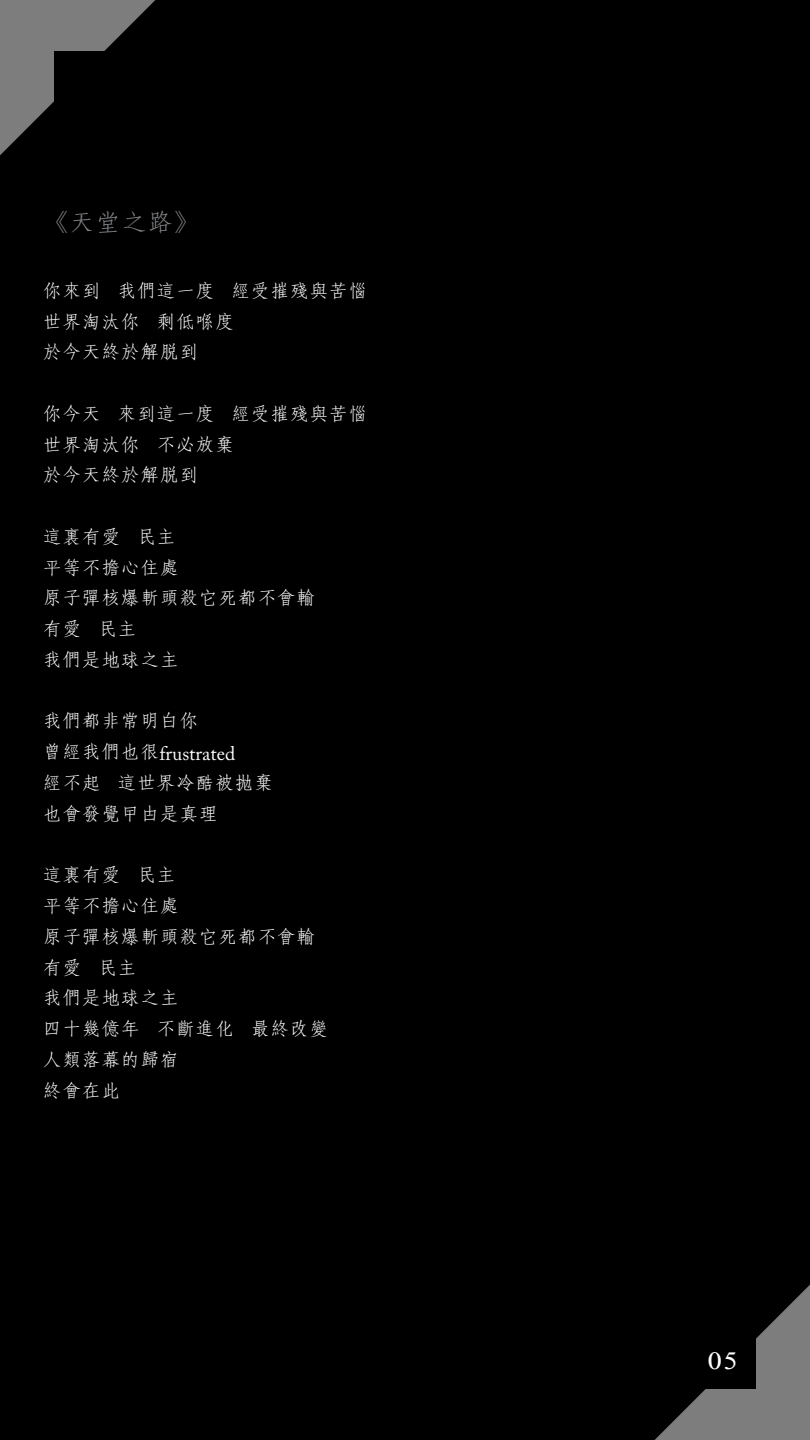
<style>
.page{position:relative;width:810px;height:1440px;background:#000}
.page>*{position:absolute;margin:0;border:0;box-sizing:border-box;transform-origin:0 0}
.t1{font:300 26.25px "C Fang Song HK";color:#808285}
.t2{font:22.5px "Bangla MN";color:#fff}
.t3{font:300 19.5px/30.8px "C Fang Song HK";color:#fff}
.t4{font:19.5px "Adobe Caslon Pro";color:#fff}
.s1{font-family:"C Fang Song HK";font-weight:300}
</style>
<div class="page">
<svg style="left:0;top:0;width:155px;height:155px"></svg>
<svg style="left:655px;top:1285px;width:155px;height:155px"></svg>
<div style="left:55px;top:51px;width:119px;height:119px;background:#000"></div>
<div style="left:636px;top:1270px;width:119px;height:119px;background:#000"></div>
<h1 class="t1" style="left:43px;top:204px;width:159px">《天堂之路》</h1>
<p class="t3" style="left:43px;top:274px;width:327px">你來到 我們這一度 經受摧殘與苦惱世界淘汰你 剩低喺度<br>於今天終於解脫到</p>
<p class="t3" style="left:43px;top:397px;width:327px">你今天 來到這一度 經受摧殘與苦惱世界淘汰你 不必放棄<br>於今天終於解脫到</p>
<p class="t3" style="left:43px;top:520px;width:274px">這裏有愛 民主<br>平等不擔心住處<br>原子彈核爆斬頭殺它死都不會輸有愛 民主<br>我們是地球之主</p>
<p class="t3" style="left:43px;top:705px;width:157px">我們都非常明白你</p>
<p class="t4" style="left:43px;top:741px;width:194px"><span class="s1">曾經我們也很</span>frustrated</p>
<p class="t3" style="left:43px;top:766px;width:232px">經不起 這世界冷酷被拋棄也會發覺曱甴是真理</p>
<p class="t3" style="left:43px;top:858px;width:288px">這裏有愛 民主<br>平等不擔心住處<br>原子彈核爆斬頭殺它死都不會輸有愛 民主<br>我們是地球之主<br>四十幾億年 不斷進化 最終改變人類落幕的歸宿<br>終會在此</p>
<p class="t2" style="left:708px;top:1345px;width:31px">05</p>
</div>
